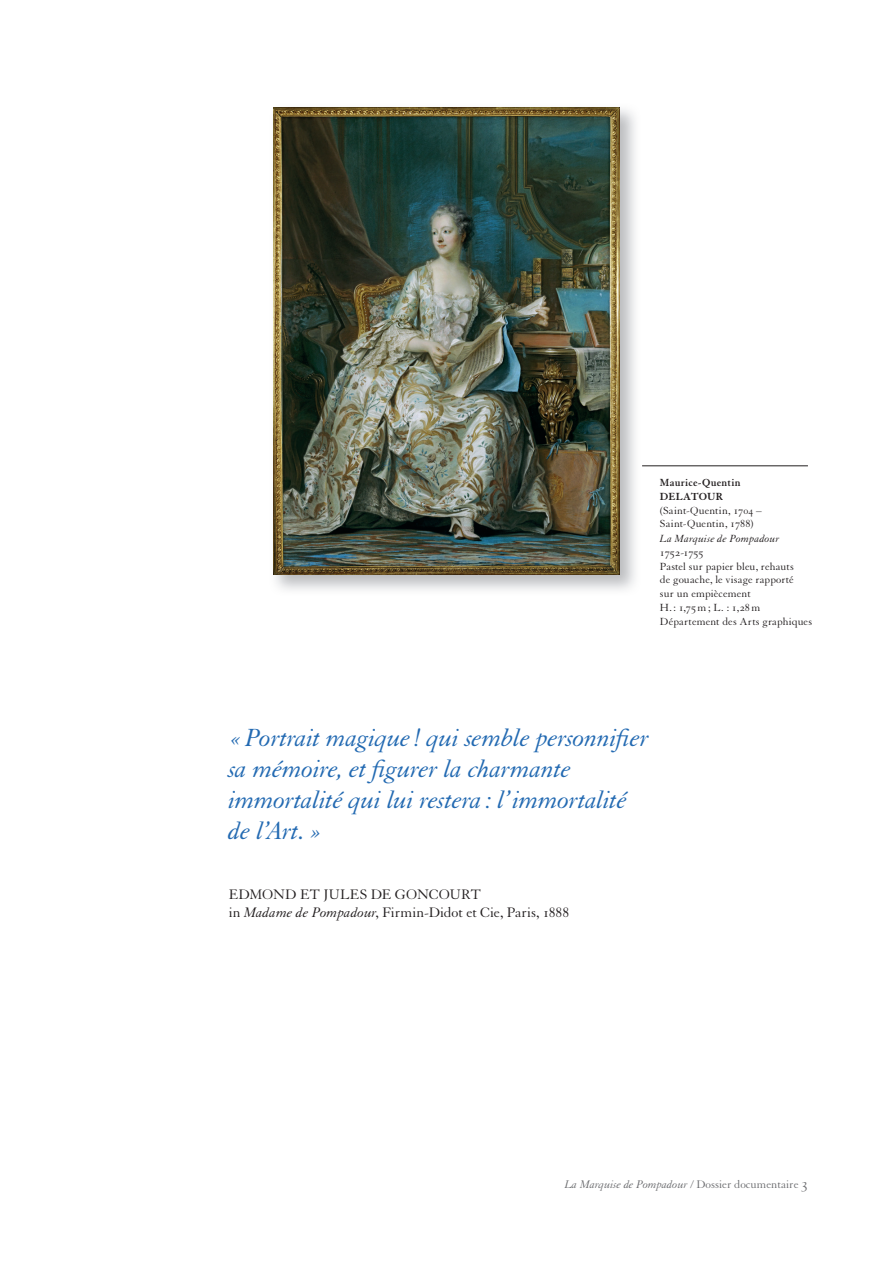
<style>
.page{position:relative;width:893px;height:1263px;background:#fff}
.page>*{position:absolute;margin:0;border:0;box-sizing:border-box;transform-origin:0 0}
.t1{font:italic 27px/31px "Granjon LT Std";letter-spacing:-.01em;color:#236ab2}
.t2{font:15px/18.5px "Granjon LT Std";letter-spacing:-.005em;color:#231f20}
.t3{font:italic 12px "Granjon LT Std";color:#6c6d70}
.t4{font:11.25px/14px "Granjon LT Std";letter-spacing:.015em;color:#231f20}
.t5{font:700 11.25px/13.5px "Granjon LT Std";letter-spacing:.02em;color:#231f20}
.t6{font:italic 11.25px "Granjon LT Std";letter-spacing:.015em;color:#231f20}
.s1{font-style:italic}
.s2{font-style:normal}
.s3{font-style:normal;font-size:15px}
</style>
<div class="page">
<img style="left:273px;top:107px;width:362px;height:483px">
<img style="left:273px;top:108px;width:347px;height:467px">
<hr style="left:642px;top:466px;width:166px;height:1px;background:#231f20">
<p class="t5" style="left:660px;top:476px;width:82px">Maurice-Quentin<br>DELATOUR</p>
<p class="t4" style="left:660px;top:504px;width:103px;line-height:13.5px">(Saint-Quentin, 1704 –<br>Saint-Quentin, 1788)</p>
<p class="t6" style="left:660px;top:532px;width:121px">La Marquise de Pompadour</p>
<p class="t4" style="left:660px;top:545px;width:154px">1752-1755<br>Pastel sur papier bleu, rehauts<br>de gouache, le visage rapporté<br>sur un empiècement<br>H. : 1,75 m ; L. : 1,28 m<br>Département des Arts graphiques</p>
<h1 class="t1" style="left:229px;top:723px;width:422px">« Portrait magique ! qui semble personnifier sa mémoire, et figurer la charmante immortalité qui lui restera : l’immortalité de l’Art. »</h1>
<h2 class="t2" style="left:229px;top:885px;width:342px">EDMOND ET JULES DE GONCOURT<br>in <span class="s1">Madame de Pompadour</span>, Firmin-Didot et Cie, Paris, 1888</h2>
<p class="t3" style="left:565px;top:1178px;width:245px">La Marquise de Pompadour <span class="s2">/ Dossier documentaire</span> <span class="s3">3</span></p>
</div>
